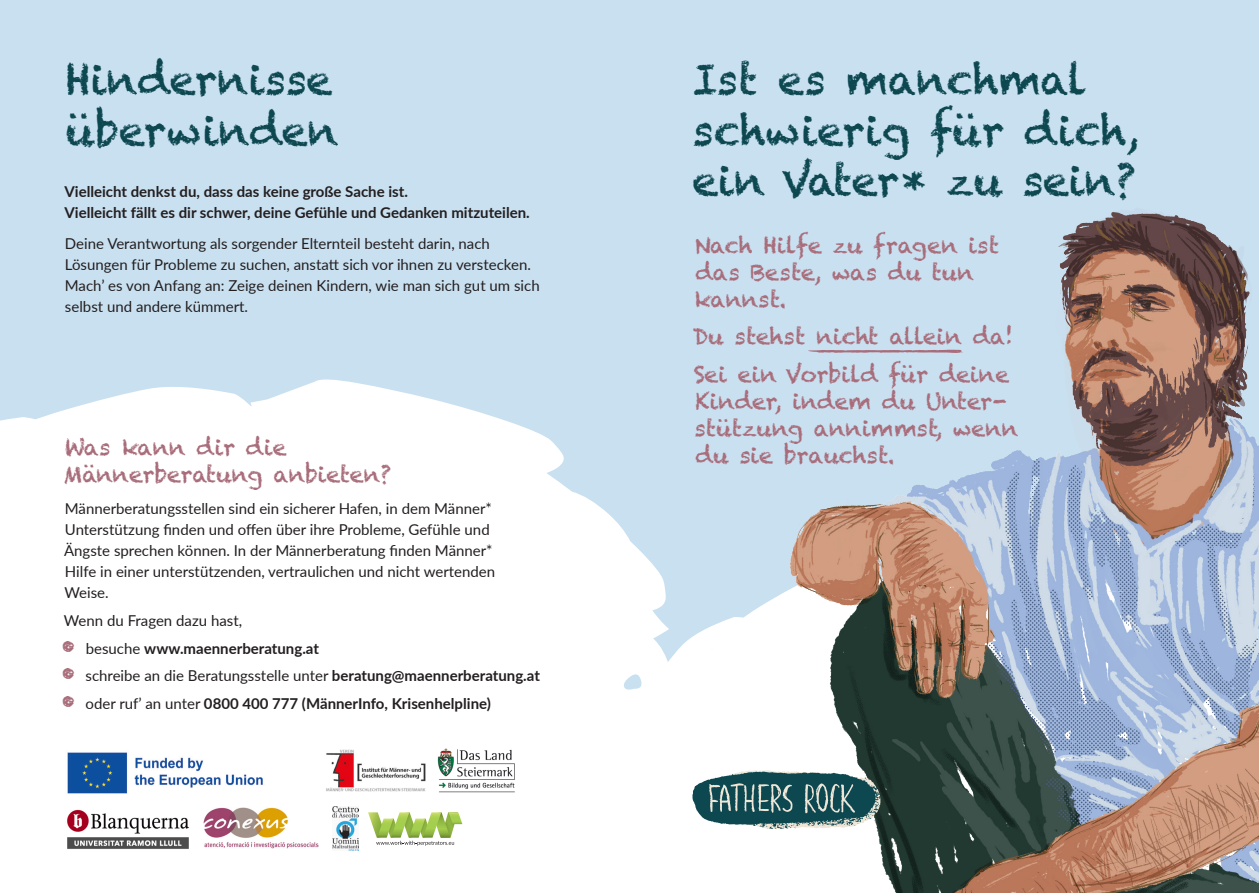
<style>
.page{position:relative;width:1259px;height:893px;background:#fff}
.page>*{position:absolute;margin:0;border:0;box-sizing:border-box;transform-origin:0 0}
.H_Chalk{font:42px/50.4px "Chalkduster";letter-spacing:-.01em;color:#0d4851}
.H_chalk_small{font:22.5px/27px "Chalkduster";letter-spacing:-.01em;color:#a86c7a}
.fliess{font:15px/21px "Lato";color:#231f20}
.fliess-2{font:700 15px/21px "Lato";color:#231f20}
.s1{font-family:"Chalkduster";font-weight:400;font-size:24px;color:#a86c7a}
.s2{font-weight:400}
.s3{font-family:"Chalkduster";font-size:24px;color:#a86c7a}
.s4{font-weight:700}
</style>
<div class="page">
<div style="left:0;top:0;width:1259px;height:782px;background:#c9e0f0"></div>
<svg style="left:0;top:379px;width:639px;height:472px;fill:#fff"></svg>
<svg style="left:540px;top:550px;width:221px;height:301px;fill:#fff"></svg>
<img style="left:66px;top:751px;width:211px;height:44px">
<img style="left:64px;top:806px;width:128px;height:45px">
<img style="left:204px;top:807px;width:114px;height:41px">
<img style="left:333px;top:806px;width:25px;height:45px">
<svg style="left:368px;top:812px;width:94px;height:34px"></svg>
<img style="left:761px;top:211px;width:498px;height:682px">
<svg style="left:692px;top:770px;width:188px;height:59px;background:#567d80"></svg>
<img style="left:324px;top:747px;width:104px;height:47px">
<img style="left:436px;top:748px;width:79px;height:44px">
<p class="H_Chalk" style="left:65px;top:55px;width:275px">Hindernisse überwinden</p>
<p class="fliess-2" style="left:64px;top:181px;width:467px">Vielleicht denkst du, dass das keine große Sache ist.<br>Vielleicht fällt es dir schwer, deine Gefühle und Gedanken mitzuteilen.</p>
<p class="fliess" style="left:65px;top:232px;width:476px">Deine Verantwortung als sorgender Elternteil besteht darin, nach Lösungen für Probleme zu suchen, anstatt sich vor ihnen zu verstecken.<br>Mach’ es von Anfang an: Zeige deinen Kindern, wie man sich gut um sich selbst und andere kümmert.</p>
<p class="H_chalk_small" style="left:64px;top:434px;width:329px">Was kann dir die<br>Männerberatung anbieten?</p>
<p class="fliess" style="left:64px;top:497px;width:433px">Männerberatungsstellen sind ein sicherer Hafen, in dem Männer* Unterstützung finden und offen über ihre Probleme, Gefühle und Ängste sprechen können. In der Männerberatung finden Männer* Hilfe in einer unterstützenden, vertraulichen und nicht wertenden Weise.</p>
<p class="fliess" style="left:64px;top:609px;width:180px">Wenn du Fragen dazu hast,</p>
<p class="fliess-2" style="left:61px;top:637px;width:259px"><span class="s1">•</span> <span class="s2">besuche</span> www.maennerberatung.at</p>
<p class="fliess" style="left:61px;top:665px;width:480px"><span class="s3">•</span> schreibe an die Beratungsstelle unter <span class="s4">beratung@maennerberatung.at</span></p>
<p class="fliess-2" style="left:61px;top:692px;width:431px"><span class="s1">•</span> <span class="s2">oder ruf’ an unter</span> 0800 400 777 (MännerInfo, Krisenhelpline)</p>
<p class="H_Chalk" style="left:692px;top:55px;width:448px">Ist es manchmal schwierig für dich, ein Vater* zu sein?</p>
<p class="H_chalk_small" style="left:694px;top:231px;width:307px">Nach Hilfe zu fragen ist das Beste, was du tun kannst.</p>
<p class="H_chalk_small" style="left:693px;top:323px;width:322px">Du stehst nicht allein da!</p>
<p class="H_chalk_small" style="left:693px;top:360px;width:326px">Sei ein Vorbild für deine<br>Kinder, indem du Unter&shy;stützung annimmst, wenn du sie brauchst.</p>
</div>
